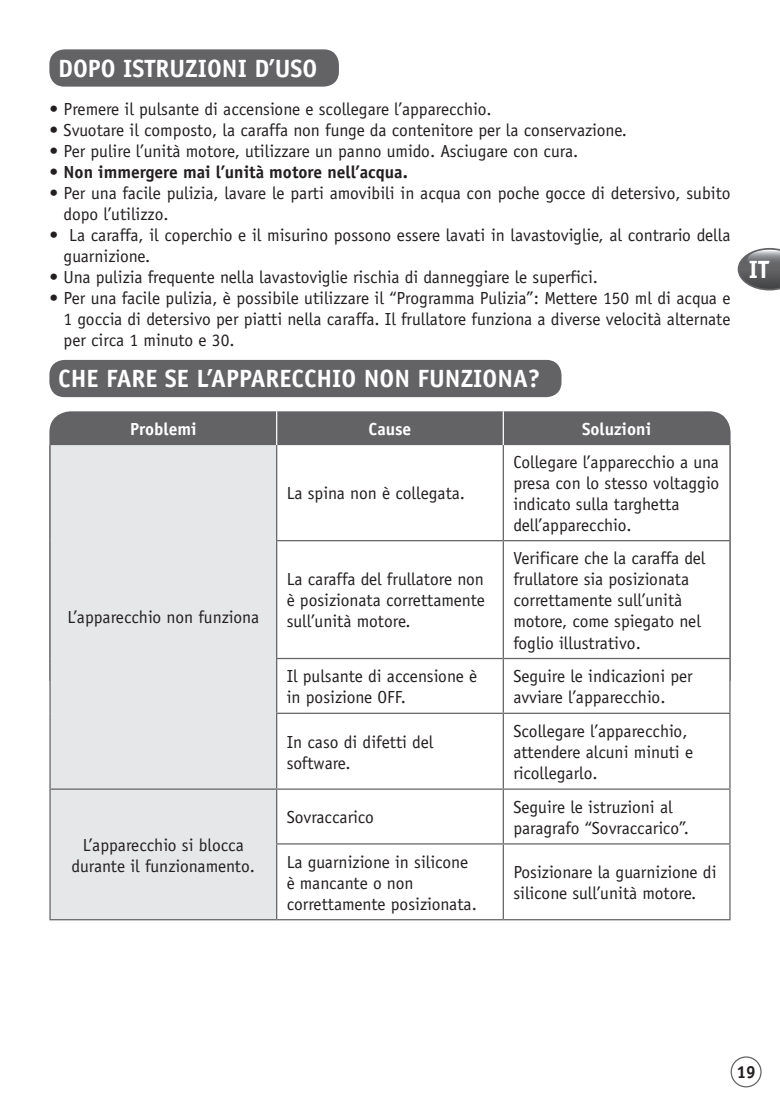
<style>
.page{position:relative;width:780px;height:1105px;background:#fff}
.page>*{position:absolute;margin:0;border:0;box-sizing:border-box;transform-origin:0 0}
.t1{font:700 25px "Officina Sans";color:#fff}
.t2{font:17.5px/21px "Officina Sans";color:#231f20}
.t3{font:700 17.5px "Officina Sans";color:#231f20}
.t4{font:700 17.5px "Officina Sans";color:#fff}
.s1{font-weight:400}
</style>
<div class="page">
<div style="left:730px;top:1056px;width:31px;height:31px;border:1px solid #636366;border-radius:50%"></div>
<svg style="left:737px;top:248px;width:42px;height:42px"></svg>
<div style="left:49px;top:411px;width:681px;height:34px;background:#636366"></div>
<div style="left:51px;top:445px;width:225px;height:473px;background:#e6e7e9"></div>
<svg style="left:277px;top:445px;width:451px;height:473px"></svg>
<hr style="left:276px;top:411px;width:1px;height:34px;background:#fff">
<hr style="left:502px;top:411px;width:1px;height:34px;background:#fff">
<hr style="left:49px;top:445px;width:2px;height:95px;background:#636366">
<hr style="left:276px;top:445px;width:1px;height:95px;background:#636366">
<hr style="left:502px;top:445px;width:1px;height:95px;background:#636366">
<hr style="left:728px;top:445px;width:2px;height:95px;background:#636366">
<hr style="left:49px;top:540px;width:2px;height:118px;background:#636366">
<hr style="left:276px;top:540px;width:227px;height:1px;background:#636366">
<hr style="left:276px;top:541px;width:1px;height:116px;background:#636366">
<hr style="left:503px;top:540px;width:227px;height:1px;background:#636366">
<hr style="left:502px;top:541px;width:1px;height:116px;background:#636366">
<hr style="left:728px;top:541px;width:2px;height:116px;background:#636366">
<hr style="left:49px;top:658px;width:2px;height:55px;background:#636366">
<hr style="left:276px;top:657px;width:227px;height:2px;background:#636366">
<hr style="left:276px;top:659px;width:1px;height:53px;background:#636366">
<hr style="left:503px;top:657px;width:227px;height:2px;background:#636366">
<hr style="left:502px;top:659px;width:1px;height:53px;background:#636366">
<hr style="left:728px;top:659px;width:2px;height:53px;background:#636366">
<hr style="left:49px;top:713px;width:2px;height:75px;background:#636366">
<hr style="left:276px;top:712px;width:227px;height:1px;background:#636366">
<hr style="left:276px;top:713px;width:1px;height:75px;background:#636366">
<hr style="left:503px;top:712px;width:227px;height:1px;background:#636366">
<hr style="left:502px;top:713px;width:1px;height:75px;background:#636366">
<hr style="left:728px;top:713px;width:2px;height:75px;background:#636366">
<hr style="left:49px;top:788px;width:227px;height:1px;background:#636366">
<hr style="left:49px;top:789px;width:2px;height:54px;background:#636366">
<hr style="left:276px;top:788px;width:227px;height:1px;background:#636366">
<hr style="left:276px;top:789px;width:1px;height:54px;background:#636366">
<hr style="left:503px;top:788px;width:227px;height:1px;background:#636366">
<hr style="left:502px;top:789px;width:1px;height:54px;background:#636366">
<hr style="left:728px;top:789px;width:2px;height:54px;background:#636366">
<hr style="left:49px;top:843px;width:2px;height:75px;background:#636366">
<hr style="left:276px;top:843px;width:227px;height:1px;background:#636366">
<hr style="left:276px;top:844px;width:1px;height:74px;background:#636366">
<hr style="left:503px;top:843px;width:227px;height:1px;background:#636366">
<hr style="left:502px;top:844px;width:1px;height:74px;background:#636366">
<hr style="left:728px;top:844px;width:2px;height:74px;background:#636366">
<hr style="left:49px;top:918px;width:227px;height:2px;background:#636366">
<hr style="left:276px;top:918px;width:227px;height:2px;background:#636366">
<hr style="left:503px;top:918px;width:227px;height:2px;background:#636366">
<div style="left:49px;top:49px;width:289px;height:38px;background:#636366;border-radius:15px"></div>
<div style="left:49px;top:360px;width:512px;height:37px;background:#636366;border-radius:15px"></div>
<h1 class="t1" style="left:58px;top:53px;width:260px">DOPO ISTRUZIONI D’USO</h1>
<p class="t2" style="left:49px;top:98px;width:443px">• Premere il pulsante di accensione e scollegare l’apparecchio.</p>
<p class="t2" style="left:49px;top:119px;width:578px">• Svuotare il composto, la caraffa non funge da contenitore per la conservazione.</p>
<p class="t2" style="left:49px;top:140px;width:530px">• Per pulire l’unità motore, utilizzare un panno umido. Asciugare con cura.</p>
<p class="t3" style="left:49px;top:161px;width:360px"><span class="s1">•</span> Non immergere mai l’unità motore nell’acqua.</p>
<p class="t2" style="left:64px;top:182px;width:668px;text-indent:-14px">• Per una facile pulizia, lavare le parti amovibili in acqua con poche gocce di detersivo, subito dopo l’utilizzo.</p>
<p class="t2" style="left:64px;top:224px;width:668px;text-indent:-14px">• La caraffa, il coperchio e il misurino possono essere lavati in lavastoviglie, al contrario della guarnizione.</p>
<p class="t2" style="left:49px;top:266px;width:550px">• Una pulizia frequente nella lavastoviglie rischia di danneggiare le superfici.</p>
<p class="t2" style="left:64px;top:287px;width:668px;text-align:justify;text-indent:-14px">• Per una facile pulizia, è possibile utilizzare il “Programma Pulizia”: Mettere 150 ml di acqua e 1 goccia di detersivo per piatti nella caraffa. Il frullatore funziona a diverse velocità alternate per circa 1 minuto e 30.</p>
<h1 class="t1" style="left:58px;top:363px;width:483px">CHE FARE SE L’APPARECCHIO NON FUNZIONA?</h1>
<p class="t4" style="left:130px;top:418px;width:68px">Problemi</p>
<p class="t4" style="left:368px;top:418px;width:44px">Cause</p>
<p class="t4" style="left:581px;top:418px;width:71px">Soluzioni</p>
<p class="t2" style="left:68px;top:607px;width:193px">L’apparecchio non funziona</p>
<p class="t2" style="left:72px;top:834px;width:185px;text-align:center">L’apparecchio si blocca durante il funzionamento.</p>
<p class="t2" style="left:286px;top:482px;width:180px">La spina non è collegata.</p>
<p class="t2" style="left:286px;top:569px;width:200px;text-align:justify">La caraffa del frullatore non è posizionata correttamente sull’unità motore.</p>
<p class="t2" style="left:513px;top:451px;width:207px">Collegare l’apparecchio a una presa con lo stesso voltaggio indicato sulla targhetta dell’apparecchio.</p>
<p class="t2" style="left:513px;top:548px;width:193px">Verificare che la caraffa del frullatore sia posizionata correttamente sull’unità motore, come spiegato nel foglio illustrativo.</p>
<p class="t2" style="left:286px;top:665px;width:192px">Il pulsante di accensione è in posizione OFF.</p>
<p class="t2" style="left:513px;top:665px;width:181px">Seguire le indicazioni per avviare l’apparecchio.</p>
<p class="t2" style="left:286px;top:731px;width:148px">In caso di difetti del software.</p>
<p class="t2" style="left:513px;top:720px;width:181px">Scollegare l’apparecchio, attendere alcuni minuti e ricollegarlo.</p>
<p class="t2" style="left:286px;top:806px;width:89px">Sovraccarico</p>
<p class="t2" style="left:513px;top:796px;width:177px">Seguire le istruzioni al paragrafo “Sovraccarico”.</p>
<p class="t2" style="left:286px;top:851px;width:191px">La guarnizione in silicone è mancante o non correttamente posizionata.</p>
<p class="t2" style="left:513px;top:861px;width:204px">Posizionare la guarnizione di silicone sull’unità motore.</p>
<h1 class="t1" style="left:748px;top:253px;width:22px">IT</h1>
<p class="t3" style="left:735px;top:1060px;width:21px">19</p>
</div>
